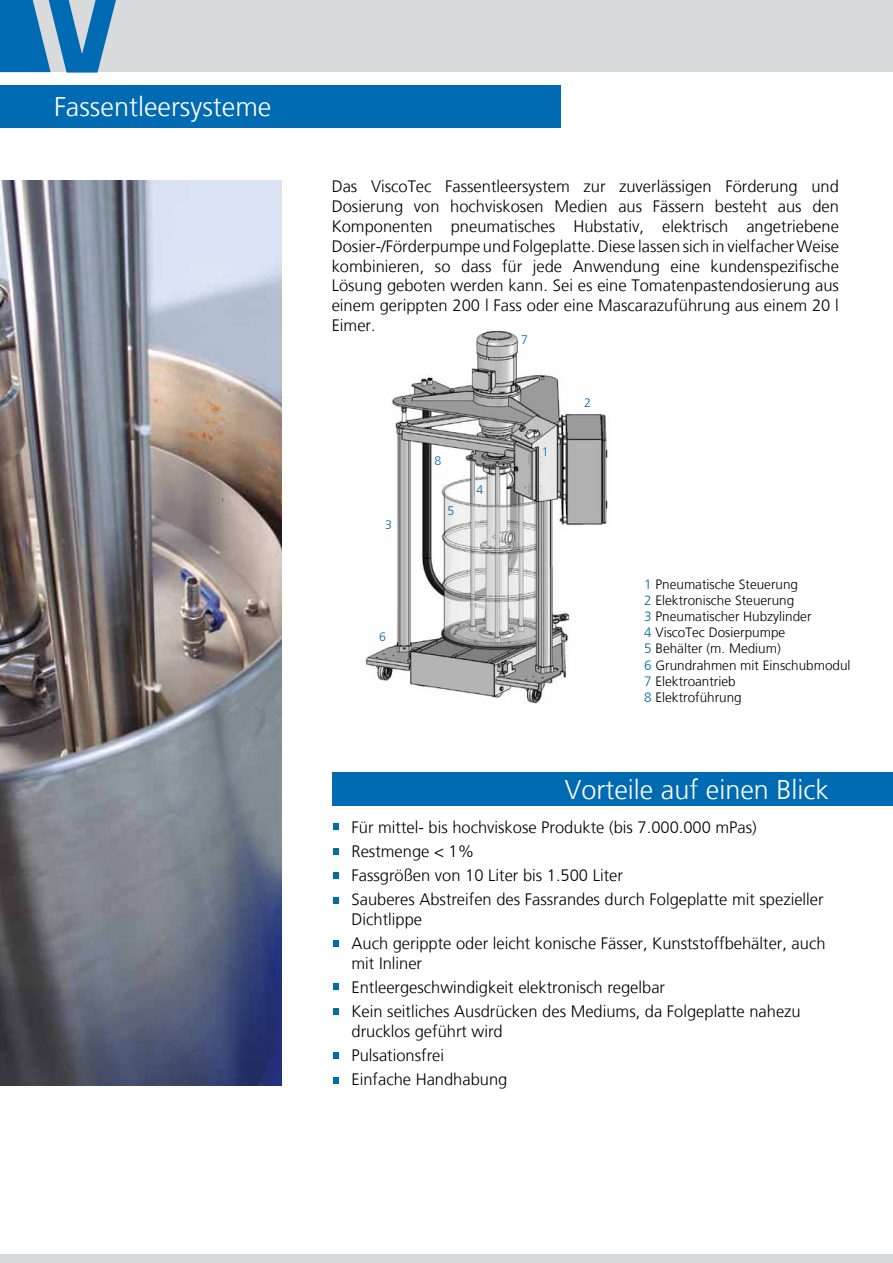
<style>
.page{position:relative;width:893px;height:1263px;background:#fff}
.page>*{position:absolute;margin:0;border:0;box-sizing:border-box;transform-origin:0 0}
.t1{font:300 27px "Frutiger LT";color:#fff}
.t2{font:300 16.5px/24px "Frutiger LT";color:#000}
.t3{font:300 13.5px/16.2px "Frutiger LT";color:#000}
.t4{font:300 12.3px "Frutiger LT";color:#006ab3}
.s1{color:#006ab3}
</style>
<div class="page">
<div style="left:20px;top:0;width:873px;height:72px;background:#d9dadb"></div>
<svg style="left:0;top:0;width:116px;height:73px"></svg>
<div style="left:0;top:1254px;width:893px;height:9px;background:#d9dadb"></div>
<div style="left:333px;top:772px;width:560px;height:34px;background:#006ab3"></div>
<svg style="left:333px;top:872px;width:6px;height:6px"></svg>
<svg style="left:333px;top:824px;width:6px;height:6px"></svg>
<div style="left:333px;top:848px;width:6px;height:7px;background:#006ab3"></div>
<svg style="left:333px;top:897px;width:6px;height:6px"></svg>
<div style="left:333px;top:940px;width:6px;height:7px;background:#006ab3"></div>
<svg style="left:333px;top:984px;width:6px;height:6px"></svg>
<svg style="left:333px;top:1008px;width:6px;height:6px"></svg>
<div style="left:333px;top:1052px;width:6px;height:7px;background:#006ab3"></div>
<svg style="left:333px;top:1077px;width:6px;height:6px"></svg>
<img style="left:0;top:180px;width:282px;height:906px">
<div style="left:0;top:85px;width:560px;height:43px;background:#006ab3"></div>
<img style="left:365px;top:329px;width:243px;height:375px">
<h1 class="t1" style="left:54px;top:92px;width:219px">Fassentleersysteme</h1>
<p class="t2" style="left:332px;top:177px;width:509px;line-height:19.8px;text-align:justify">Das ViscoTec Fassentleersystem zur zuverlässigen Förderung und Dosierung von hochviskosen Medien aus Fässern besteht aus den Komponenten pneumatisches Hubstativ, elektrisch angetriebene Dosier-/Förderpumpe und Folgeplatte. Diese lassen sich in vielfacher Weise kombinieren, so dass für jede Anwendung eine kundenspezifische Lösung geboten werden kann. Sei es eine Tomatenpastendosierung aus einem gerippten 200 l Fass oder eine Mascarazuführung aus einem 20 l Eimer.</p>
<p class="t4" style="left:385px;top:517px;width:8px">3</p>
<p class="t4" style="left:379px;top:630px;width:8px">6</p>
<p class="t4" style="left:435px;top:453px;width:8px">8</p>
<p class="t4" style="left:448px;top:504px;width:8px">5</p>
<p class="t4" style="left:476px;top:482px;width:8px">4</p>
<p class="t4" style="left:521px;top:333px;width:8px">7</p>
<p class="t4" style="left:542px;top:444px;width:8px">1</p>
<p class="t4" style="left:584px;top:396px;width:8px">2</p>
<p class="t3" style="left:644px;top:576px;width:208px"><span class="s1">1</span> Pneumatische Steuerung<br><span class="s1">2</span> Elektronische Steuerung<br><span class="s1">3</span> Pneumatischer Hubzylinder<br><span class="s1">4</span> ViscoTec Dosierpumpe<br><span class="s1">5</span> Behälter (m. Medium)<br><span class="s1">6</span> Grundrahmen mit Einschubmodul<br><span class="s1">7</span> Elektroantrieb<br><span class="s1">8</span> Elektroführung</p>
<h1 class="t1" style="left:565px;top:775px;width:266px">Vorteile auf einen Blick</h1>
<p class="t2" style="left:352px;top:816px;width:474px">Für mittel- bis hochviskose Produkte (bis 7.000.000 mPas)<br>Restmenge &lt; 1%<br>Fassgrößen von 10 Liter bis 1.500 Liter<br>Sauberes Abstreifen des Fassrandes durch Folgeplatte mit spezieller</p>
<p class="t2" style="left:352px;top:908px;width:475px">Dichtlippe<br>Auch gerippte oder leicht konische Fässer, Kunststoffbehälter, auch</p>
<p class="t2" style="left:352px;top:952px;width:451px">mit Inliner<br>Entleergeschwindigkeit elektronisch regelbar<br>Kein seitliches Ausdrücken des Mediums, da Folgeplatte nahezu</p>
<p class="t2" style="left:352px;top:1019px;width:157px">drucklos geführt wird<br>Pulsationsfrei<br>Einfache Handhabung</p>
</div>
